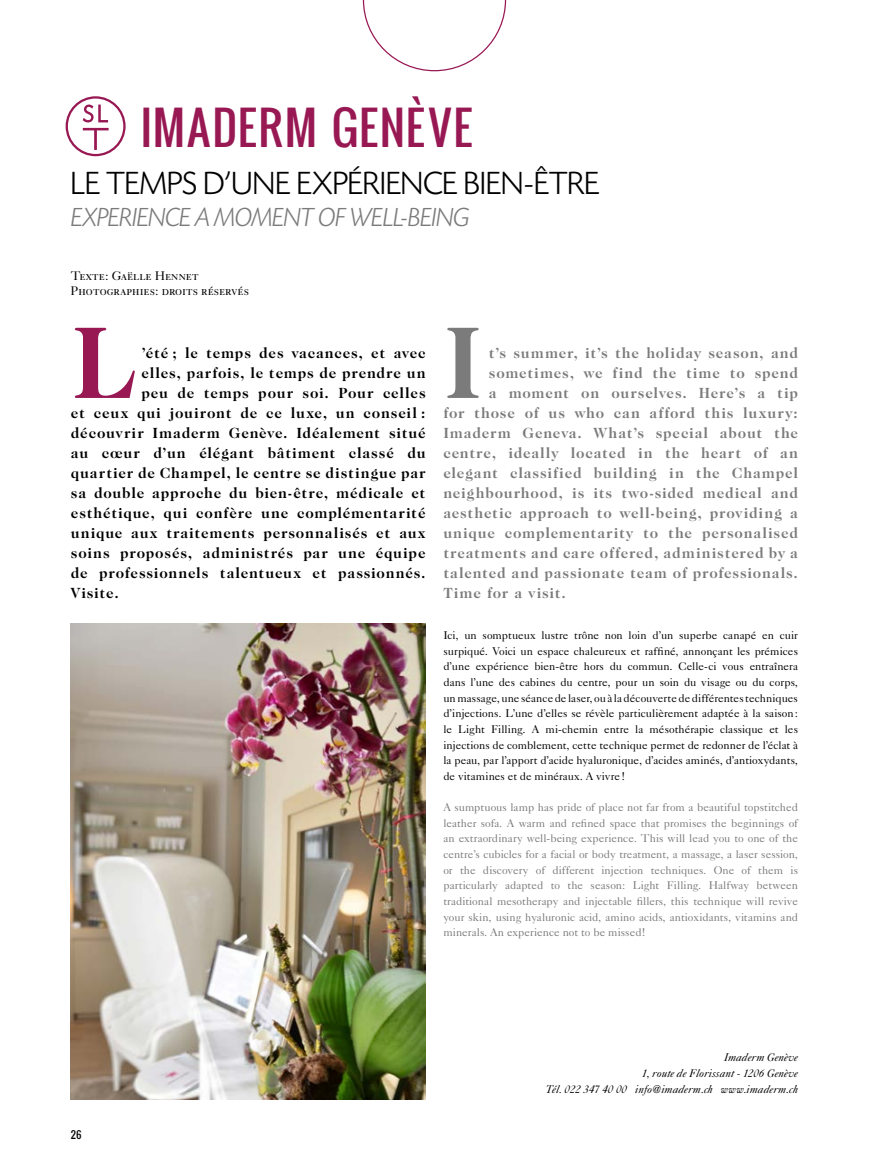
<style>
.page{position:relative;width:869px;height:1170px;background:#fff}
.page>*{position:absolute;margin:0;border:0;box-sizing:border-box;transform-origin:0 0}
.t1{font:700 104px "Caslon 224 IT Cby BT";color:#981853}
.t2{font:700 104px "Caslon 224 IT Cby BT";color:#7a7b7a}
.t3{font:45px "Oswald";letter-spacing:.015em;color:#981853}
.t4{font:300 33.75px "Today SHOP";letter-spacing:.005em;color:#000}
.t5{font:italic 300 27.5px "Today SHOP";color:#7a7b7a}
.t6{font:700 15px "Caslon 224 IT Cby BT";letter-spacing:.05em;color:#7a7b7a}
.t7{font:700 15px "Caslon 224 IT Cby BT";letter-spacing:.05em;color:#000}
.t8{font:12.5px/15.6px "Caslon Five Forty Roman SC";letter-spacing:.01em;color:#000}
.t9{font:11.25px/15.6px "Caslon Five Forty";letter-spacing:.01em;color:#000;text-align:justify}
.t10{font:11.25px/15.6px "Caslon Five Forty";letter-spacing:.01em;color:#7a7b7a;text-align:justify}
.t11{font:italic 11.25px/15.6px "Caslon Five Forty";letter-spacing:.01em;color:#000;text-align:right}
.t12{font:10px "Oswald";color:#000}
</style>
<div class="page">
<img style="left:71px;top:623px;width:354px;height:475px">
<svg style="left:362px;top:0;width:144px;height:71px"></svg>
<svg style="left:66px;top:96px;width:59px;height:60px"></svg>
<h2 class="t3" style="left:141px;top:94px;width:333px">IMADERM GENÈVE</h2>
<h3 class="t4" style="left:71px;top:165px;width:529px">LE TEMPS D’UNE EXPÉRIENCE BIEN-ÊTRE</h3>
<h3 class="t5" style="left:71px;top:203px;width:399px">EXPERIENCE A MOMENT OF WELL-BEING</h3>
<p class="t8" style="left:71px;top:267px;width:179px">Texte: Gaëlle Hennet<br>Photographies: droits réservés</p>
<h1 class="t1" style="left:71px;top:298px;width:66px">L</h1>
<h3 class="t7" style="left:141px;top:343px;width:285px">’été ; le temps des vacances, et avec</h3>
<h3 class="t7" style="left:141px;top:363px;width:285px">elles, parfois, le temps de prendre un</h3>
<h3 class="t7" style="left:141px;top:383px;width:285px">peu de temps pour soi. Pour celles</h3>
<h3 class="t7" style="left:71px;top:403px;width:356px">et ceux qui jouiront de ce luxe, un conseil :</h3>
<h3 class="t7" style="left:71px;top:423px;width:356px">découvrir Imaderm Genève. Idéalement situé</h3>
<h3 class="t7" style="left:71px;top:443px;width:356px">au cœur d’un élégant bâtiment classé du</h3>
<h3 class="t7" style="left:71px;top:463px;width:356px">quartier de Champel, le centre se distingue par</h3>
<h3 class="t7" style="left:71px;top:483px;width:356px">sa double approche du bien-être, médicale et</h3>
<h3 class="t7" style="left:71px;top:503px;width:356px">esthétique, qui confère une complémentarité</h3>
<h3 class="t7" style="left:71px;top:523px;width:356px">unique aux traitements personnalisés et aux</h3>
<h3 class="t7" style="left:71px;top:543px;width:356px">soins proposés, administrés par une équipe</h3>
<h3 class="t7" style="left:71px;top:563px;width:356px">de professionnels talentueux et passionnés.</h3>
<h3 class="t7" style="left:71px;top:583px;width:49px">Visite.</h3>
<h1 class="t2" style="left:443px;top:298px;width:41px">I</h1>
<h3 class="t6" style="left:488px;top:343px;width:310px">t’s summer, it’s the holiday season, and</h3>
<h3 class="t6" style="left:488px;top:363px;width:310px">sometimes, we find the time to spend</h3>
<h3 class="t6" style="left:488px;top:383px;width:310px">a moment on ourselves. Here’s a tip</h3>
<h3 class="t6" style="left:443px;top:403px;width:356px">for those of us who can afford this luxury:</h3>
<h3 class="t6" style="left:443px;top:423px;width:356px">Imaderm Geneva. What’s special about the</h3>
<h3 class="t6" style="left:443px;top:443px;width:356px">centre, ideally located in the heart of an</h3>
<h3 class="t6" style="left:443px;top:463px;width:356px">elegant classified building in the Champel</h3>
<h3 class="t6" style="left:443px;top:483px;width:356px">neighbourhood, is its two-sided medical and</h3>
<h3 class="t6" style="left:443px;top:503px;width:356px">aesthetic approach to well-being, providing a</h3>
<h3 class="t6" style="left:443px;top:523px;width:356px">unique complementarity to the personalised</h3>
<h3 class="t6" style="left:443px;top:543px;width:356px">treatments and care offered, administered by a</h3>
<h3 class="t6" style="left:443px;top:563px;width:356px">talented and passionate team of professionals.</h3>
<h3 class="t6" style="left:443px;top:583px;width:124px">Time for a visit.</h3>
<p class="t9" style="left:443px;top:627px;width:356px">Ici, un somptueux lustre trône non loin d’un superbe canapé en cuir surpiqué. Voici un espace chaleureux et raffiné, annonçant les prémices d’une expérience bien-être hors du commun. Celle-ci vous entraînera dans l’une des cabines du centre, pour un soin du visage ou du corps, un massage, une séance de laser, ou à la découverte de différentes techniques d’injections. L’une d’elles se révèle particulièrement adaptée à la saison: le Light Filling. A mi-chemin entre la mésothérapie classique et les injections de comblement, cette technique permet de redonner de l’éclat à la peau, par l’apport d’acide hyaluronique, d’acides aminés, d’antioxydants, de vitamines et de minéraux. A vivre!</p>
<p class="t10" style="left:443px;top:799px;width:356px">A sumptuous lamp has pride of place not far from a beautiful topstitched leather sofa. A warm and refined space that promises the beginnings of an extraordinary well-being experience. This will lead you to one of the centre’s cubicles for a facial or body treatment, a massage, a laser session, or the discovery of different injection techniques. One of them is particularly adapted to the season: Light Filling. Halfway between traditional mesotherapy and injectable fillers, this technique will revive your skin, using hyaluronic acid, amino acids, antioxidants, vitamins and minerals. An experience not to be missed!</p>
<p class="t12" style="left:71px;top:1127px;width:12px">26</p>
<p class="t11" style="left:545px;top:1049px;width:253px">Imaderm Genève<br>1, route de Florissant - 1206 Genève<br>Tél. 022 347 40 00 info@imaderm.ch www.imaderm.ch</p>
</div>
